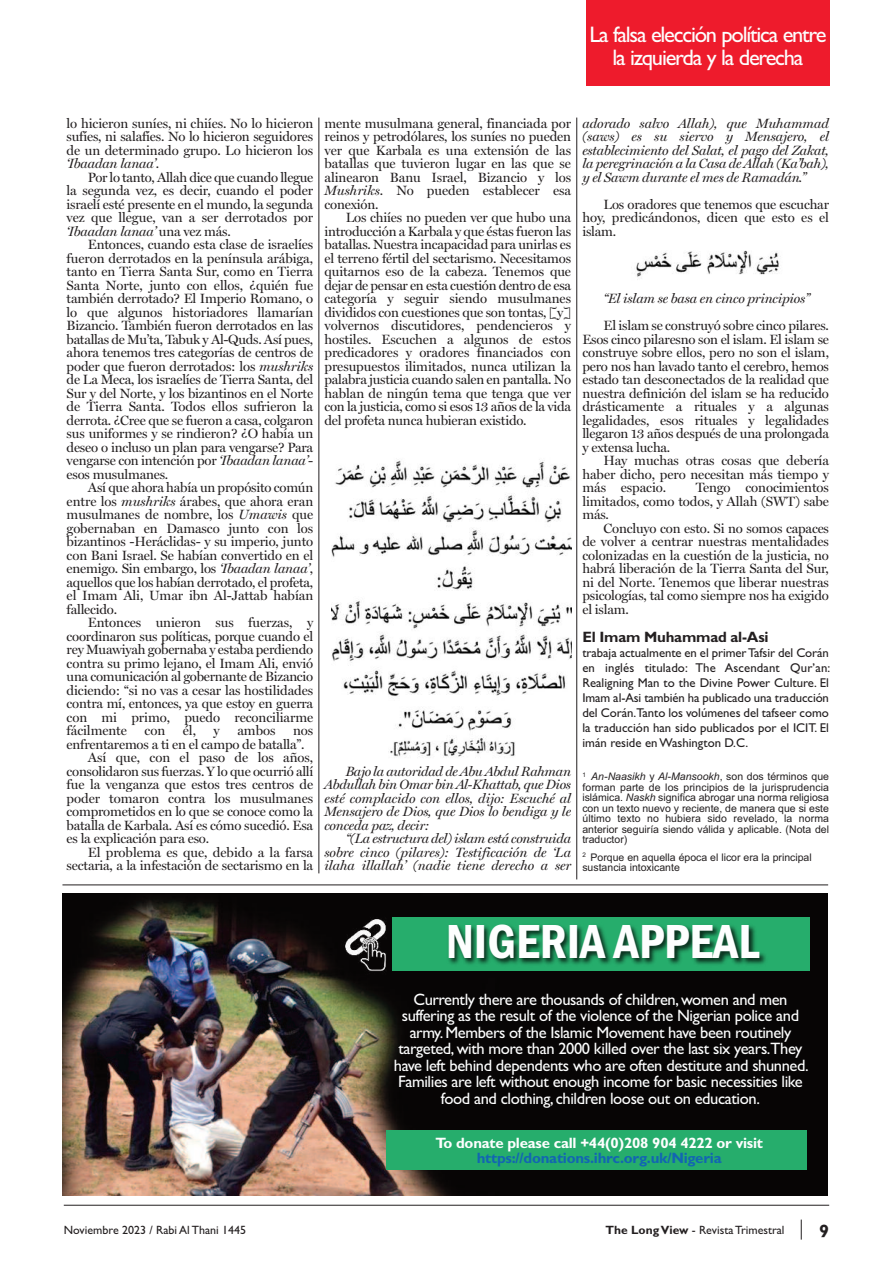
<style>
.page{position:relative;width:893px;height:1263px;background:#fff}
.page>*{position:absolute;margin:0;border:0;box-sizing:border-box;transform-origin:0 0}
.t1{font:49.5px "ITC Franklin Gothic Std Dm Cd";color:#fdfefe}
.t2{font:22.5px/22.5px "Gill Sans";letter-spacing:-.055em;color:#fdfefe;text-align:center}
.t3{font:700 18px "Gill Sans";color:#231f20}
.t4{font:16.5px/16.5px "Gill Sans";letter-spacing:-.025em;color:#fdfefe;text-align:center}
.t5{font:700 15px "Gill Sans";letter-spacing:-.015em;color:#fdfefe}
.t6{font:700 15px "Gill Sans";letter-spacing:-.015em;color:#1266b2}
.t7{font:700 15px "Gill Sans";letter-spacing:-.015em;color:#231f20}
.t8{font:13.5px/13.5px "Miller Display";letter-spacing:-.015em;color:#231f20;text-align:justify}
.t9{font:italic 13.5px/13.5px "Miller Display";letter-spacing:-.015em;color:#231f20;text-align:justify}
.t10{font:12.75px/15px "Gill Sans";color:#231f20;text-align:justify}
.t11{font:12px "Gill Sans";color:#231f20}
.t12{font:10.5px/10.5px "Arial";color:#231f20;text-align:justify}
.s1{font-style:italic}
.s2{font-weight:700}
</style>
<div class="page">
<svg style="left:801px;top:1219px;width:1px;height:20px"></svg>
<hr style="left:64px;top:1205px;width:765px;height:1px;background:#231f20">
<div style="left:586px;top:0;width:243px;height:86px;background:#ee1b2c"></div>
<img style="left:62px;top:893px;width:765px;height:302px">
<img style="left:395px;top:913px;width:422px;height:90px">
<div style="left:387px;top:1130px;width:420px;height:40px;background:#26ad6c"></div>
<hr style="left:62px;top:884px;width:766px;height:1px;background:#231f20">
<hr style="left:319px;top:118px;width:1px;height:755px;background:#231f20">
<hr style="left:576px;top:118px;width:1px;height:761px;background:#231f20">
<img style="left:332px;top:460px;width:239px;height:297px">
<img style="left:636px;top:250px;width:143px;height:30px">
<img style="left:340px;top:914px;width:52px;height:60px">
<h2 class="t2" style="left:589px;top:23px;width:239px">La falsa elección política entre la izquierda y la derecha</h2>
<p class="t8" style="left:67px;top:116px;width:248px">lo hicieron suníes, ni chiíes. No lo hicieron sufíes, ni salafíes. No lo hicieron seguidores de un determinado grupo. Lo hicieron los <span class="s1">‘Ibaadan lanaa’</span>.</p>
<p class="t8" style="left:67px;top:170px;width:248px;text-indent:21px">Por lo tanto, Allah dice que cuando llegue la segunda vez, es decir, cuando el poder israelí esté presente en el mundo, la segunda vez que llegue, van a ser derrotados por <span class="s1">‘Ibaadan lanaa’</span> una vez más.</p>
<p class="t8" style="left:67px;top:238px;width:248px;text-indent:21px">Entonces, cuando esta clase de israelíes fueron derrotados en la península arábiga, tanto en Tierra Santa Sur, como en Tierra Santa Norte, junto con ellos, ¿quién fue también derrotado? El Imperio Romano, o lo que algunos historiadores llamarían Bizancio. También fueron derrotados en las batallas de Mu’ta, Tabuk y Al-Quds. Así pues, ahora tenemos tres categorías de centros de poder que fueron derrotados: los <span class="s1">mushriks </span>de La Meca, los israelíes de Tierra Santa, del Sur y del Norte, y los bizantinos en el Norte de Tierra Santa. Todos ellos sufrieron la derrota. ¿Cree que se fueron a casa, colgaron sus uniformes y se rindieron? ¿O había un deseo o incluso un plan para vengarse? Para vengarse con intención por <span class="s1">‘Ibaadan lanaa’</span>- esos musulmanes.</p>
<p class="t8" style="left:67px;top:481px;width:248px;text-indent:21px">Así que ahora había un propósito común entre los <span class="s1">mushriks</span> árabes, que ahora eran musulmanes de nombre, los <span class="s1">Umawis</span> que gobernaban en Damasco junto con los bizantinos -Heráclidas- y su imperio, junto con Bani Israel. Se habían convertido en el enemigo. Sin embargo, los <span class="s1">‘Ibaadan lanaa’</span>, aquellos que los habían derrotado, el profeta, el Imam Ali, Umar ibn Al-Jattab habían fallecido.</p>
<p class="t8" style="left:67px;top:616px;width:248px;text-indent:21px">Entonces unieron sus fuerzas, y coordinaron sus políticas, porque cuando el rey Muawiyah gobernaba y estaba perdiendo contra su primo lejano, el Imam Ali, envió una comunicación al gobernante de Bizancio diciendo: “si no vas a cesar las hostilidades contra mí, entonces, ya que estoy en guerra con mi primo, puedo reconciliarme fácilmente</p>
<p class="t8" style="left:145px;top:724px;width:22px">con</p>
<p class="t8" style="left:183px;top:724px;width:15px">él,</p>
<p class="t8" style="left:214px;top:724px;width:8px">y</p>
<p class="t8" style="left:237px;top:724px;width:40px">ambos</p>
<p class="t8" style="left:293px;top:724px;width:22px">nos</p>
<p class="t8" style="left:67px;top:737px;width:239px">enfrentaremos a ti en el campo de batalla”.</p>
<p class="t8" style="left:88px;top:751px;width:227px">Así que, con el paso de los años,</p>
<p class="t8" style="left:67px;top:764px;width:248px">consolidaron sus fuerzas. Y lo que ocurrió allí</p>
<p class="t8" style="left:67px;top:778px;width:248px">fue la venganza que estos tres centros de</p>
<p class="t8" style="left:67px;top:791px;width:248px">poder tomaron contra los musulmanes</p>
<p class="t8" style="left:67px;top:805px;width:248px">comprometidos en lo que se conoce como la</p>
<p class="t8" style="left:67px;top:818px;width:248px">batalla de Karbala. Así es cómo sucedió. Esa</p>
<p class="t8" style="left:67px;top:832px;width:144px">es la explicación para eso.</p>
<p class="t8" style="left:88px;top:845px;width:227px">El problema es que, debido a la farsa</p>
<p class="t8" style="left:67px;top:859px;width:248px">sectaria, a la infestación de sectarismo en la</p>
<p class="t8" style="left:324px;top:116px;width:248px">mente musulmana general, financiada por reinos y petrodólares, los suníes no pueden ver que Karbala es una extensión de las batallas que tuvieron lugar en las que se alinearon Banu Israel, Bizancio y los <span class="s1">Mushriks</span>. No pueden establecer esa conexión.</p>
<p class="t8" style="left:324px;top:211px;width:248px;text-indent:21px">Los chiíes no pueden ver que hubo una introducción a Karbala y que éstas fueron las batallas. Nuestra incapacidad para unirlas es el terreno fértil del sectarismo. Necesitamos quitarnos eso de la cabeza. Tenemos que dejar de pensar en esta cuestión dentro de esa categoría y seguir siendo musulmanes divididos con cuestiones que son tontas, [y] volvernos discutidores, pendencieros y hostiles. Escuchen a algunos de estos predicadores y oradores financiados con presupuestos ilimitados, nunca utilizan la palabra justicia cuando salen en pantalla. No hablan de ningún tema que tenga que ver con la justicia, como si esos 13 años de la vida del profeta nunca hubieran existido.</p>
<p class="t9" style="left:324px;top:764px;width:248px;text-indent:21px">Bajo la autoridad deAbu Abdul Rahman Abdullah bin Omar bin Al-Khattab, que Dios esté complacido con ellos, dijo: Escuché al Mensajero de Dios, que Dios lo bendiga y le conceda paz, decir:</p>
<p class="t9" style="left:324px;top:832px;width:248px;text-indent:21px">“(La estructura del) islam está construida sobre cinco (pilares): Testificación de ‘La ilaha illallah’ (nadie tiene derecho a ser</p>
<p class="t9" style="left:582px;top:116px;width:248px">adorado salvo Allah), que Muhammad (saws) es su siervo y Mensajero, el establecimiento del Salat, el pago del Zakat, la peregrinación a la Casa de Allah (Ka’bah), y el Sawm durante el mes de Ramadán.”</p>
<p class="t8" style="left:582px;top:197px;width:248px;text-indent:21px">Los oradores que tenemos que escuchar hoy, predicándonos, dicen que esto es el islam.</p>
<p class="t9" style="left:604px;top:292px;width:208px">“El islam se basa en cinco principios”</p>
<p class="t8" style="left:582px;top:319px;width:248px;text-indent:21px">El islam se construyó sobre cinco pilares.<br>Esos cinco pilaresno son el islam. El islam se construye sobre ellos, pero no son el islam, pero nos han lavado tanto el cerebro, hemos estado tan desconectados de la realidad que nuestra definición del islam se ha reducido drásticamente a rituales y a algunas legalidades, esos rituales y legalidades llegaron 13 años después de una prolongada y extensa lucha.</p>
<p class="t8" style="left:582px;top:454px;width:248px;text-indent:21px">Hay muchas otras cosas que debería haber dicho, pero necesitan más tiempo y más espacio.</p>
<p class="t8" style="left:582px;top:481px;width:248px;text-indent:113px">Tengo conocimientos limitados, como todos, y Allah (SWT) sabe más.</p>
<p class="t8" style="left:582px;top:521px;width:248px;text-indent:21px">Concluyo con esto. Si no somos capaces de volver a centrar nuestras mentalidades colonizadas en la cuestión de la justicia, no habrá liberación de la Tierra Santa del Sur, ni del Norte. Tenemos que liberar nuestras psicologías, tal como siempre nos ha exigido el islam.</p>
<p class="t7" style="left:582px;top:628px;width:188px">El Imam Muhammad al-Asi</p>
<p class="t10" style="left:582px;top:645px;width:249px">trabaja actualmente en el primerTafsir del Corán en inglés titulado: The Ascendant Qur’an:<br>Realigning Man to the Divine Power Culture. El Imam al-Asi también ha publicado una traducción del Corán.Tanto los volúmenes del tafseer como la traducción han sido publicados por el ICIT. El imán reside enWashington D.C.</p>
<p class="t12" style="left:582px;top:771px;width:248px"><sup>1</sup> <span class="s1">An-Naasikh</span> y <span class="s1">Al-Mansookh</span>, son dos términos que forman parte de los principios de la jurisprudencia islámica. <span class="s1">Naskh</span> significa abrogar una norma religiosa con un texto nuevo y reciente, de manera que si este último texto no hubiera sido revelado, la norma anterior seguiría siendo válida y aplicable. (Nota del traductor)</p>
<p class="t12" style="left:582px;top:852px;width:231px"><sup>2</sup> Porque en aquella época el licor era la principal sustancia intoxicante</p>
<h1 class="t1" style="left:446px;top:925px;width:315px">NIGERIA APPEAL</h1>
<p class="t4" style="left:394px;top:991px;width:416px">Currently there are thousands of children,women and men suffering as the result of the violence of the Nigerian police and army.Members of the Islamic Movement have been routinely targeted,with more than 2000 killed over the last six years.They have left behind dependents who are often destitute and shunned.<br>Families are left without enough income for basic necessities like food and clothing, children loose out on education.</p>
<p class="t5" style="left:435px;top:1134px;width:329px">To donate please call +44(0)208 904 4222 or visit</p>
<p class="t6" style="left:477px;top:1149px;width:246px">https://donations.ihrc.org.uk/Nigeria</p>
<p class="t11" style="left:64px;top:1222px;width:184px">Noviembre 2023 / Rabi Al Thani 1445</p>
<p class="t11" style="left:606px;top:1222px;width:180px"><span class="s2">The LongView</span> - Revista Trimestral</p>
<h3 class="t3" style="left:819px;top:1220px;width:11px">9</h3>
</div>
